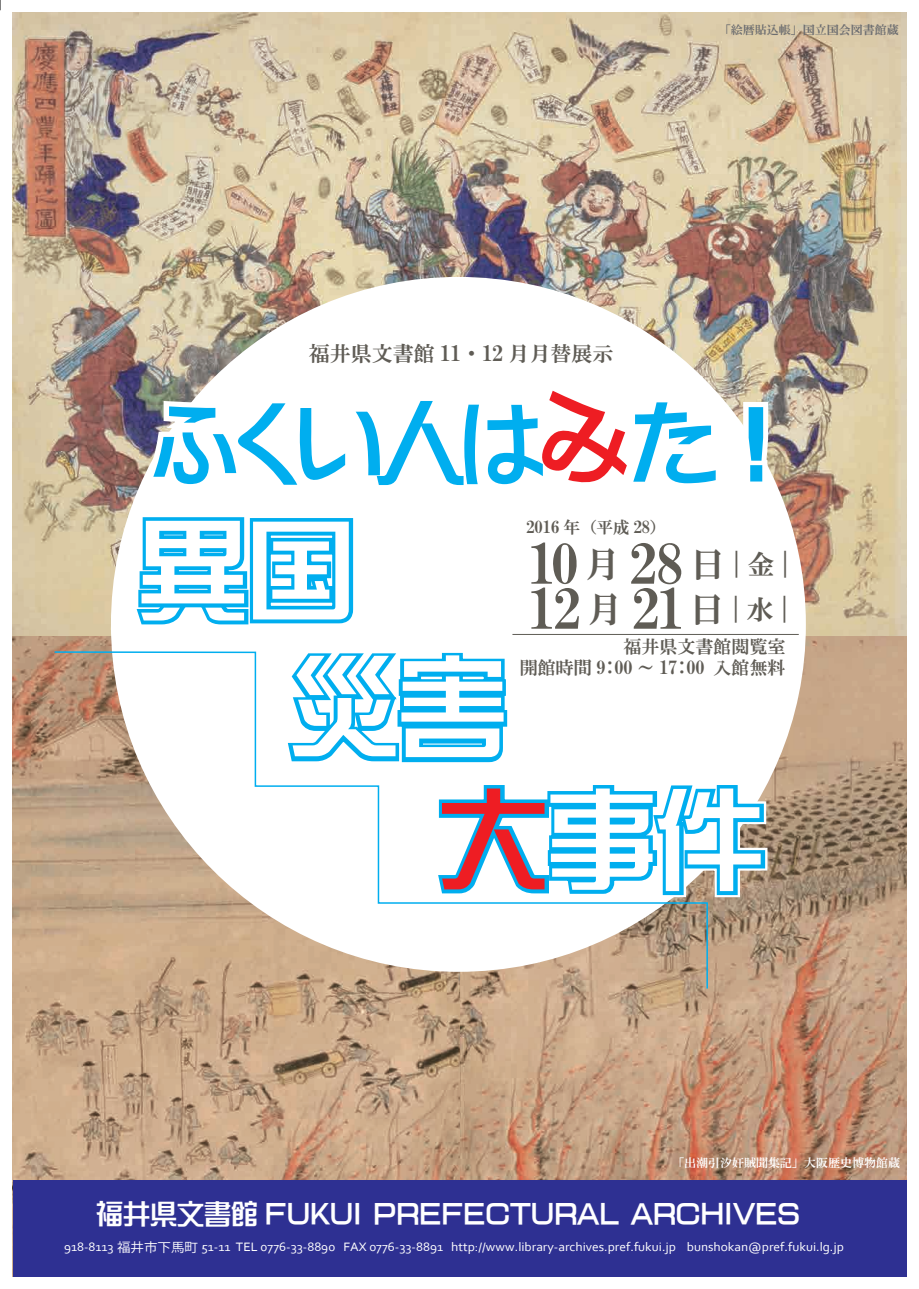
<style>
.page{position:relative;width:919px;height:1289px;background:#fff}
.page>*{position:absolute;margin:0;border:0;box-sizing:border-box;transform-origin:0 0}
.t1{font:54px/45px "HG Mincho E";letter-spacing:-.035em;color:#5f5c55}
.t2{font:27px "Singeitai EGP4 Extra SJIS";color:#fff}
.t3{font:21px "HG Mincho E";color:#5f5c55}
.t4{font:18px/21px "HG Mincho E";color:#5f5c55;text-align:right}
.t5{font:16.5px "HG Mincho E";color:#5f5c55}
.t6{font:12.75px "Corbel";color:#fff;scale:1.06 1}
.t7{font:12px "HG Mincho E";color:#fff}
.t8{font:12px "HG Mincho E";color:#6c6d70}
.s1{font-size:36px}
.s2{font-family:"Koz Go Pro"}
</style>
<div class="page">
<img style="left:13px;top:635px;width:893px;height:545px">
<img style="left:13px;top:13px;width:893px;height:622px">
<div style="left:13px;top:1180px;width:893px;height:97px;background:#2e3092"></div>
<div style="left:111px;top:277px;width:694px;height:694px;background:#fff;border-radius:50%"></div>
<svg style="left:53px;top:650px;width:655px;height:340px"></svg>
<svg style="left:138px;top:389px;width:590px;height:101px"></svg>
<svg style="left:737px;top:397px;width:36px;height:85px"></svg>
<svg style="left:136px;top:517px;width:218px;height:108px"></svg>
<svg style="left:283px;top:650px;width:228px;height:116px"></svg>
<svg style="left:428px;top:774px;width:345px;height:129px"></svg>
<p class="t8" style="left:718px;top:24px;width:181px">「絵暦貼込帳」国立国会図書館蔵</p>
<h3 class="t3" style="left:309px;top:342px;width:306px">福井県文書館 11・12 月月替展示</h3>
<p class="t5" style="left:526px;top:518px;width:142px">2016 年（平成 28）</p>
<h1 class="t1" style="left:528px;top:541px;width:265px">10<span class="s1">月</span> 28<span class="s1">日</span><sup>|金|<br></sup>12<span class="s1">月</span> 21<span class="s1">日</span><sup>|水|</sup></h1>
<h3 class="t4" style="left:520px;top:636px;width:267px">福井県文書館閲覧室<br>開館時間 9:00 ～ 17:00 入館無料</h3>
<p class="t7" style="left:672px;top:1156px;width:230px">「出潮引汐奸賊聞集記」大阪歴史博物館蔵</p>
<h2 class="t2" style="left:96px;top:1200px;width:705px">福井県文書館 FUKUI PREFECTURAL ARCHIVES</h2>
<p class="t6" style="left:64px;top:1238px;width:737px">918-8113 <span class="s2">福井市下馬町</span> 51-11 TEL 0776-33-8890 FAX 0776-33-8891 http://www.library-archives.pref.fukui.jp bunshokan@pref.fukui.lg.jp</p>
</div>
